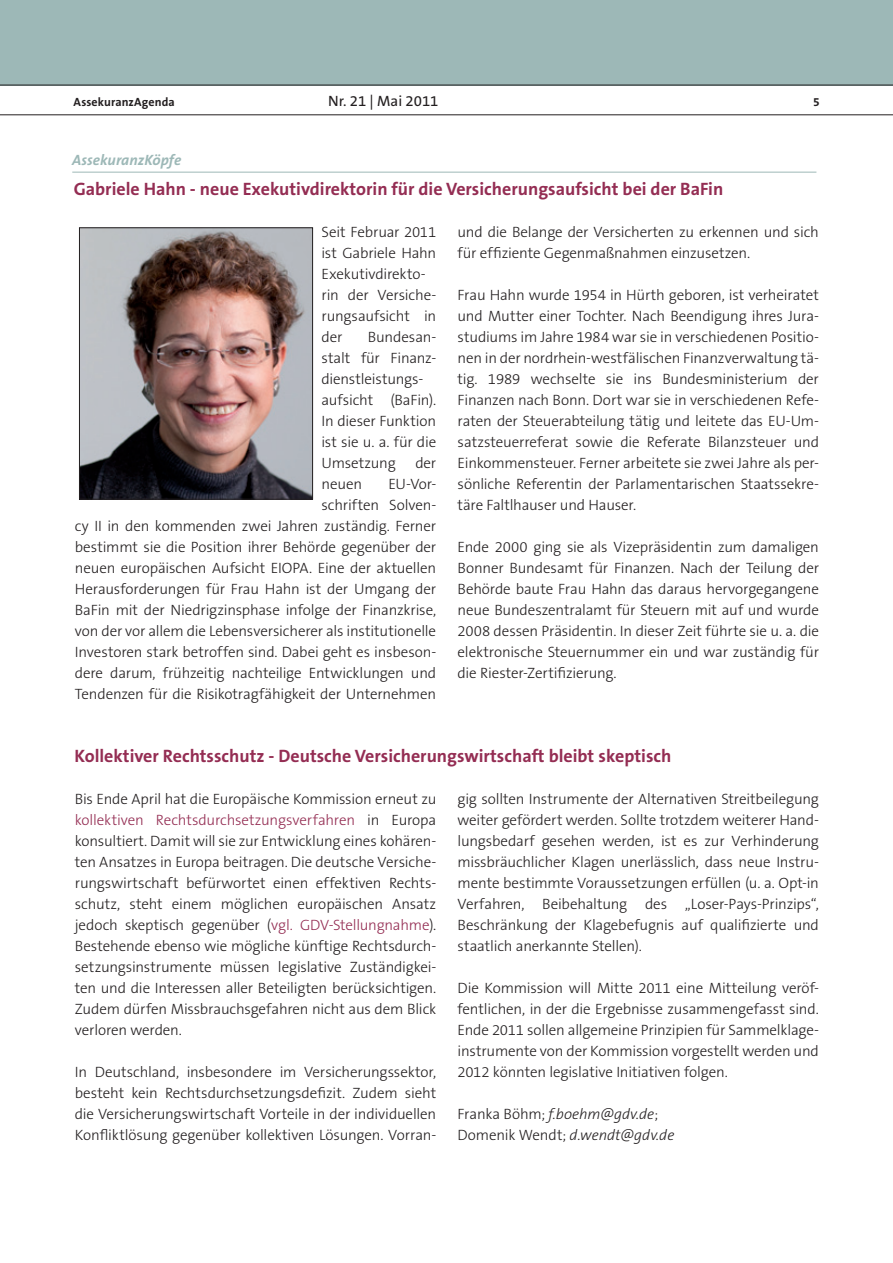
<style>
.page{position:relative;width:893px;height:1263px;background:#fff}
.page>*{position:absolute;margin:0;border:0;box-sizing:border-box;transform-origin:0 0}
.t1{font:700 18px "The Sans B7";color:#942d53}
.t2{font:300 15px/21px "The Sans B3";letter-spacing:-.015em;color:#231f20;text-align:justify}
.t3{font:italic 300 15px/21px "The Sans B3";color:#231f20}
.t4{font:italic 700 15px "The Sans B7";color:#9db8b7}
.t5{font:15px "The Sans B5 Plain";color:#231f20}
.t6{font:700 12px "The Sans B7";letter-spacing:.01em;color:#231f20}
.s1{color:#942d53}
.s2{font-style:normal}
</style>
<div class="page">
<div style="left:0;top:0;width:893px;height:85px;background:#9db8b7"></div>
<hr style="left:0;top:85px;width:893px;height:1px;background:#231f20">
<hr style="left:0;top:114px;width:893px;height:1px;background:#231f20">
<hr style="left:72px;top:172px;width:744px;height:1px;background:#9db8b7">
<img style="left:81px;top:229px;width:230px;height:269px">
<div style="left:79px;top:227px;width:234px;height:273px;border:1px solid #231f20"></div>
<p class="t6" style="left:74px;top:95px;width:103px">AssekuranzAgenda</p>
<p class="t5" style="left:328px;top:93px;width:112px">Nr. 21 | Mai 2011</p>
<p class="t6" style="left:813px;top:95px;width:8px">5</p>
<p class="t4" style="left:72px;top:153px;width:111px">AssekuranzKöpfe</p>
<p class="t1" style="left:74px;top:179px;width:651px">Gabriele Hahn - neue Exekutivdirektorin für die Versicherungsaufsicht bei der BaFin</p>
<p class="t2" style="left:321px;top:222px;width:116px;text-align:left">Seit Februar 2011 ist Gabriele Hahn<br>Exekutivdirekto&shy;rin der Versiche&shy;rungsaufsicht in der</p>
<p class="t2" style="left:458px;top:222px;width:363px">und die Belange der Versicherten zu erkennen und sich für effiziente Gegenmaßnahmen einzusetzen.</p>
<p class="t2" style="left:458px;top:285px;width:363px">Frau Hahn wurde 1954 in Hürth geboren, ist verheiratet und Mutter einer Tochter. Nach Beendigung ihres Jura&shy;studiums im Jahre 1984 war sie in verschiedenen Positio&shy;nen in der nordrhein-westfälischen Finanzverwaltung tä&shy;tig. 1989 wechselte sie ins Bundesministerium der Finanzen nach Bonn. Dort war sie in verschiedenen Refe&shy;raten der Steuerabteilung tätig und leitete das EU-Um&shy;satzsteuerreferat sowie die Referate Bilanzsteuer und Einkommensteuer. Ferner arbeitete sie zwei Jahre als per&shy;sönliche Referentin der Parlamentarischen Staatssekre&shy;täre Faltlhauser und Hauser.</p>
<p class="t2" style="left:458px;top:537px;width:363px">Ende 2000 ging sie als Vizepräsidentin zum damaligen Bonner Bundesamt für Finanzen. Nach der Teilung der Behörde baute Frau Hahn das daraus hervorgegangene neue Bundeszentralamt für Steuern mit auf und wurde 2008 dessen Präsidentin. In dieser Zeit führte sie u. a. die elektronische Steuernummer ein und war zuständig für die Riester-Zertifizierung.</p>
<p class="t2" style="left:321px;top:327px;width:116px;text-align:left;text-indent:46px">Bundesan&shy;stalt für Finanz&shy;dienstleistungs&shy;aufsicht (BaFin).<br>In dieser Funktion ist sie u. a. für die<br>Umsetzung</p>
<p class="t2" style="left:415px;top:453px;width:22px">der</p>
<p class="t2" style="left:75px;top:474px;width:363px;text-align:right">EU-Vor-<br>schriften Solven-<br>cy II in den kommenden zwei Jahren zuständig. Ferner bestimmt sie die Position ihrer Behörde gegenüber der neuen europäischen Aufsicht EIOPA. Eine der aktuellen Herausforderungen für Frau Hahn ist der Umgang der BaFin mit der Niedrigzinsphase infolge der Finanzkrise, von der vor allem die Lebensversicherer als institutionelle Investoren stark betroffen sind. Dabei geht es insbeson&shy;dere darum, frühzeitig nachteilige Entwicklungen und Tendenzen für die Risikotragfähigkeit der Unternehmen</p>
<p class="t2" style="left:321px;top:474px;width:42px">neuen</p>
<p class="t1" style="left:75px;top:747px;width:598px">Kollektiver Rechtsschutz - Deutsche Versicherungswirtschaft bleibt skeptisch</p>
<p class="t2" style="left:75px;top:789px;width:363px">Bis Ende April hat die Europäische Kommission erneut zu <span class="s1">kollektiven Rechtsdurchsetzungsverfahren</span> in Europa konsultiert. Damit will sie zur Entwicklung eines kohären&shy;ten Ansatzes in Europa beitragen. Die deutsche Versiche&shy;rungswirtschaft befürwortet einen effektiven Rechts&shy;schutz, steht einem möglichen europäischen Ansatz jedoch skeptisch gegenüber (<span class="s1">vgl. GDV-Stellungnahme</span>).<br>Bestehende ebenso wie mögliche künftige Rechtsdurch&shy;setzungsinstrumente müssen legislative Zuständigkei&shy;ten und die Interessen aller Beteiligten berücksichtigen.<br>Zudem dürfen Missbrauchsgefahren nicht aus dem Blick verloren werden.</p>
<p class="t2" style="left:75px;top:1062px;width:363px">In Deutschland, insbesondere im Versicherungssektor, besteht kein Rechtsdurchsetzungsdefizit. Zudem sieht die Versicherungswirtschaft Vorteile in der individuellen Konfliktlösung gegenüber kollektiven Lösungen. Vorran-</p>
<p class="t2" style="left:458px;top:789px;width:363px">gig sollten Instrumente der Alternativen Streitbeilegung weiter gefördert werden. Sollte trotzdem weiterer Hand&shy;lungsbedarf gesehen werden, ist es zur Verhinderung missbräuchlicher Klagen unerlässlich, dass neue Instru&shy;mente bestimmte Voraussetzungen erfüllen (u. a. Opt-in Verfahren, Beibehaltung des „Loser-Pays-Prinzips“, Beschränkung der Klagebefugnis auf qualifizierte und staatlich anerkannte Stellen).</p>
<p class="t2" style="left:458px;top:978px;width:363px">Die Kommission will Mitte 2011 eine Mitteilung veröf&shy;fentlichen, in der die Ergebnisse zusammengefasst sind.<br>Ende 2011 sollen allgemeine Prinzipien für Sammelklage&shy;instrumente von der Kommission vorgestellt werden und 2012 könnten legislative Initiativen folgen.</p>
<p class="t3" style="left:458px;top:1104px;width:218px"><span class="s2">Franka Böhm;</span> f.boehm@gdv.de<span class="s2">;<br>Domenik Wendt;</span> d.wendt@gdv.de</p>
</div>
